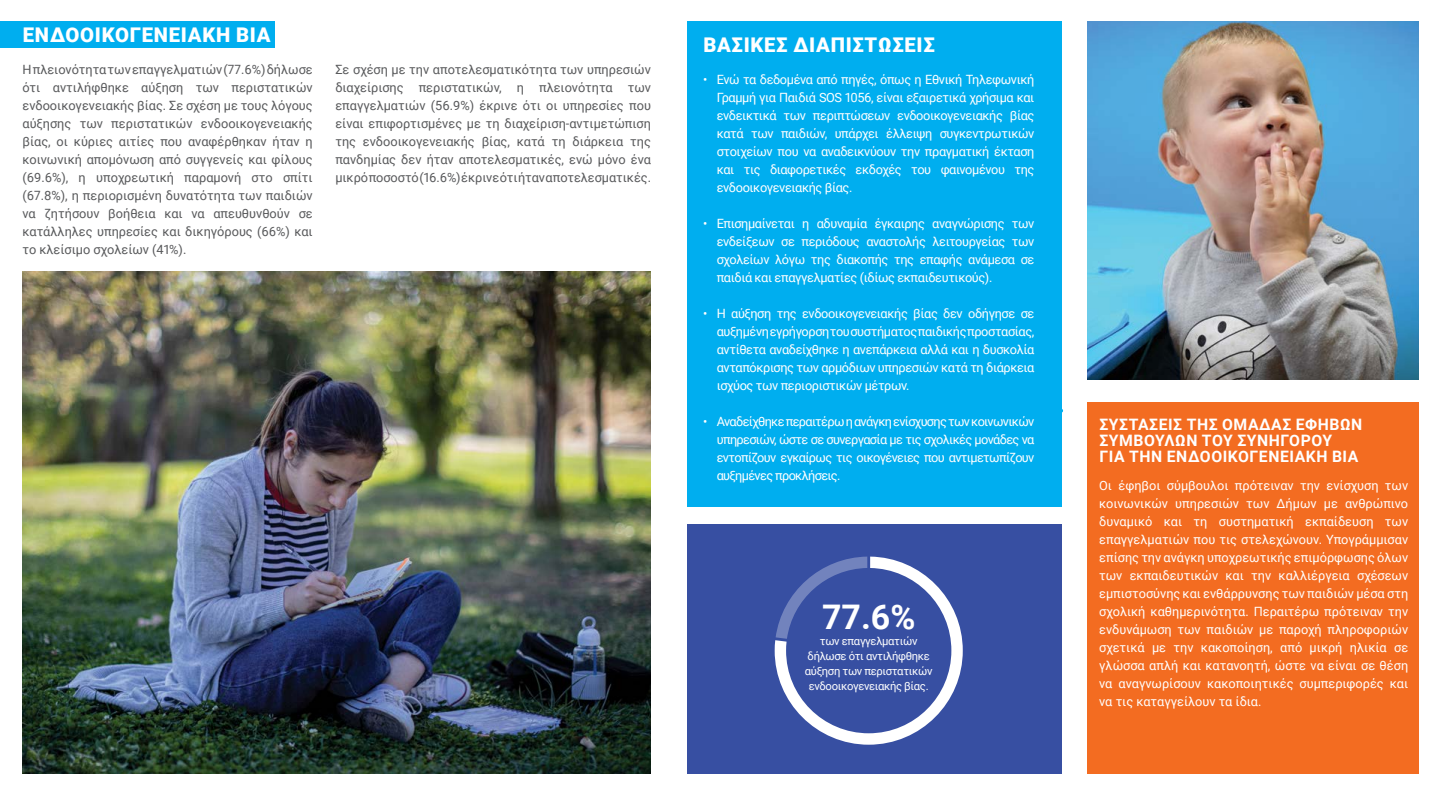
<style>
.page{position:relative;width:1440px;height:810px;background:#fff}
.page>*{position:absolute;margin:0;border:0;box-sizing:border-box;transform-origin:0 0}
.t1{font:700 33.9px "Roboto";color:#fff}
.t2{font:900 20.25px "Roboto";letter-spacing:.035em;color:#fff}
.t3{font:700 15.75px/15.8px "Roboto";letter-spacing:.035em;color:#fff}
.t4{font:12.75px/18px "Roboto";letter-spacing:-.03em;color:#fff;text-align:justify}
.t5{font:12.75px/18px "Roboto";color:#58595b;text-align:justify}
.t6{font:11.25px/15px "Roboto";letter-spacing:-.03em;color:#fff;text-align:center}
</style>
<div class="page">
<img style="left:1088px;top:21px;width:331px;height:358px">
<div style="left:687px;top:524px;width:375px;height:250px;background:#374fa2"></div>
<svg style="left:775px;top:557px;width:188px;height:188px"></svg>
<div style="left:0;top:21px;width:275px;height:26px;background:#00aeef"></div>
<div style="left:687px;top:21px;width:375px;height:486px;background:#00aeef"></div>
<img style="left:22px;top:271px;width:629px;height:503px">
<div style="left:1088px;top:402px;width:331px;height:372px;background:#f36c21"></div>
<h2 class="t2" style="left:23px;top:20px;width:249px">ΕΝΔΟΟΙΚΟΓΕΝΕΙΑΚΉ ΒΊΑ</h2>
<p class="t5" style="left:22px;top:60px;width:292px">Η πλειονότητα των επαγγελματιών (77.6%) δήλωσε ότι αντιλήφθηκε αύξηση των περιστατικών ενδοοικογενειακής βίας. Σε σχέση με τους λόγους αύξησης των περιστατικών ενδοοικογενειακής βίας, οι κύριες αιτίες που αναφέρθηκαν ήταν η κοινωνική απομόνωση από συγγενείς και φίλους (69.6%), η υποχρεωτική παραμονή στο σπίτι (67.8%), η περιορισμένη δυνατότητα των παιδιών να ζητήσουν βοήθεια και να απευθυνθούν σε κατάλληλες υπηρεσίες και δικηγόρους (66%) και το κλείσιμο σχολείων (41%).</p>
<p class="t5" style="left:335px;top:60px;width:317px">Σε σχέση με την αποτελεσματικότητα των υπηρεσιών διαχείρισης περιστατικών, η πλειονότητα των επαγγελματιών (56.9%) έκρινε ότι οι υπηρεσίες που είναι επιφορτισμένες με τη διαχείριση-αντιμετώπιση της ενδοοικογενειακής βίας, κατά τη διάρκεια της πανδημίας δεν ήταν αποτελεσματικές, ενώ μόνο ένα μικρό ποσοστό (16.6%) έκρινε ότι ήταν αποτελεσματικές.</p>
<h2 class="t2" style="left:703px;top:31px;width:233px">ΒΑΣΙΚΈΣ ΔΙΑΠΙΣΤΏΣΕΙΣ</h2>
<p class="t4" style="left:717px;top:70px;width:319px;text-indent:-14px">• Ενώ τα δεδομένα από πηγές, όπως η Εθνική Τηλεφωνική Γραμμή για Παιδιά SOS 1056, είναι εξαιρετικά χρήσιμα και ενδεικτικά των περιπτώσεων ενδοοικογενειακής βίας κατά των παιδιών, υπάρχει έλλειψη συγκεντρωτικών στοιχείων που να αναδεικνύουν την πραγματική έκταση και τις διαφορετικές εκδοχές του φαινομένου της ενδοοικογενειακής βίας.</p>
<p class="t4" style="left:717px;top:214px;width:319px;text-indent:-14px">• Επισημαίνεται η αδυναμία έγκαιρης αναγνώρισης των ενδείξεων σε περιόδους αναστολής λειτουργείας των σχολείων λόγω της διακοπής της επαφής ανάμεσα σε παιδιά και επαγγελματίες (ιδίως εκπαιδευτικούς).</p>
<p class="t4" style="left:717px;top:304px;width:319px;text-indent:-14px">• Η αύξηση της ενδοοικογενειακής βίας δεν οδήγησε σε αυξημένη εγρήγορση του συστήματος παιδικής προστασίας, αντίθετα αναδείχθηκε η ανεπάρκεια αλλά και η δυσκολία ανταπόκρισης των αρμόδιων υπηρεσιών κατά τη διάρκεια ισχύος των περιοριστικών μέτρων.</p>
<p class="t4" style="left:717px;top:412px;width:319px;text-indent:-14px">• Αναδείχθηκε περαιτέρω η ανάγκη ενίσχυσης των κοινωνικών υπηρεσιών, ώστε σε συνεργασία με τις σχολικές μονάδες να εντοπίζουν εγκαίρως τις οικογένειες που αντιμετωπίζουν αυξημένες προκλήσεις.</p>
<h1 class="t1" style="left:822px;top:593px;width:95px">77.6%</h1>
<p class="t6" style="left:805px;top:634px;width:129px">των επαγγελματιών δήλωσε ότι αντιλήφθηκε αύξηση των περιστατικών ενδοοικογενειακής βίας.</p>
<p class="t3" style="left:1099px;top:416px;width:264px">ΣΥΣΤΆΣΕΙΣ ΤΗΣ ΟΜΆΔΑΣ ΕΦΉΒΩΝ<br>ΣΥΜΒΟΎΛΩΝ ΤΟΥ ΣΥΝΗΓΌΡΟΥ<br>ΓΙΑ ΤΗΝ ΕΝΔΟΟΙΚΟΓΕΝΕΙΑΚΉ ΒΊΑ</p>
<p class="t4" style="left:1099px;top:476px;width:311px">Οι έφηβοι σύμβουλοι πρότειναν την ενίσχυση των κοινωνικών υπηρεσιών των Δήμων με ανθρώπινο δυναμικό και τη συστηματική εκπαίδευση των επαγγελματιών που τις στελεχώνουν. Υπογράμμισαν επίσης την ανάγκη υποχρεωτικής επιμόρφωσης όλων των εκπαιδευτικών και την καλλιέργεια σχέσεων εμπιστοσύνης και ενθάρρυνσης των παιδιών μέσα στη σχολική καθημερινότητα. Περαιτέρω πρότειναν την ενδυνάμωση των παιδιών με παροχή πληροφοριών σχετικά με την κακοποίηση, από μικρή ηλικία σε γλώσσα απλή και κατανοητή, ώστε να είναι σε θέση να αναγνωρίσουν κακοποιητικές συμπεριφορές και να τις καταγγείλουν τα ίδια.</p>
</div>
